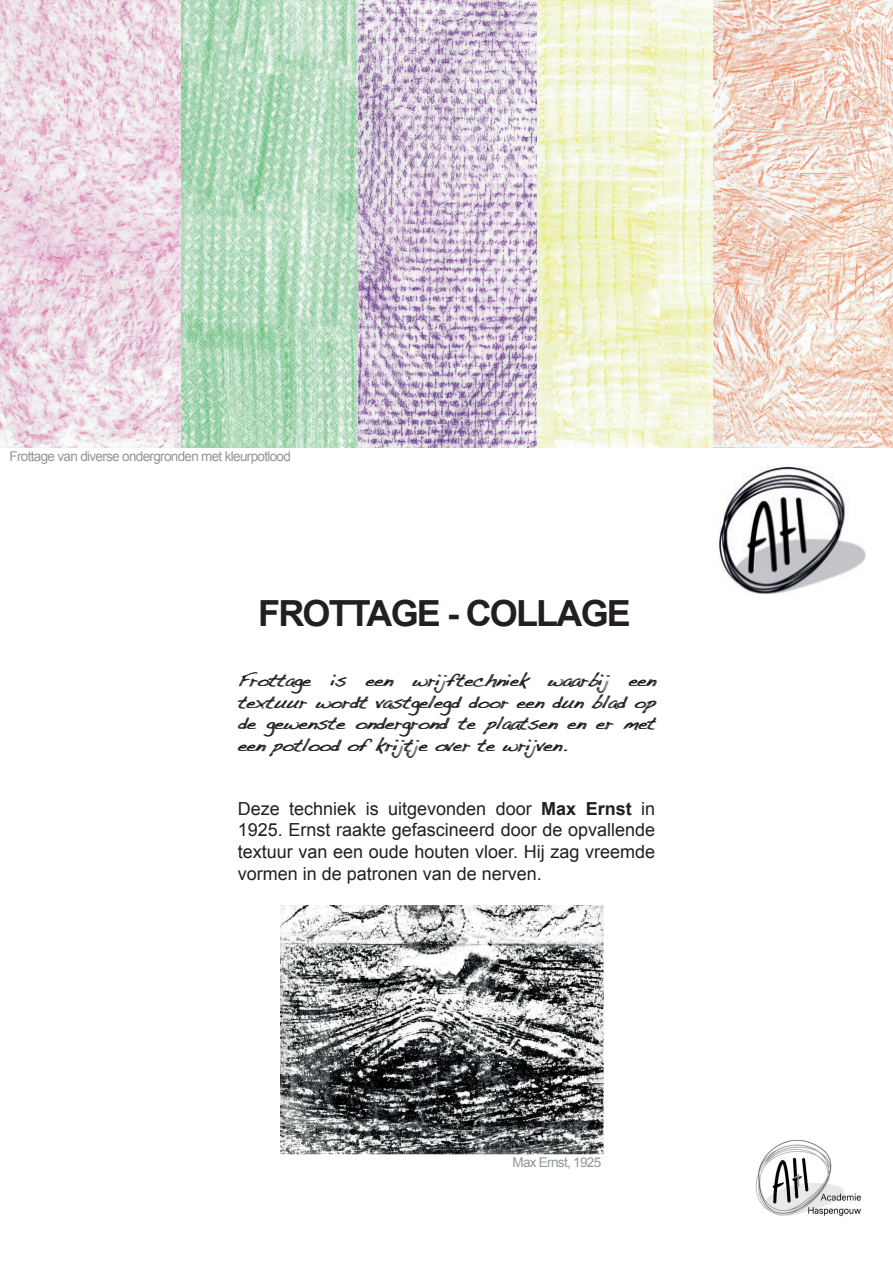
<style>
.page{position:relative;width:893px;height:1263px;background:#fff}
.page>*{position:absolute;margin:0;border:0;box-sizing:border-box;transform-origin:0 0}
.t1{font:700 36px "Arial";letter-spacing:-.05em;color:#231f20}
.t2{font:18px/21.6px "Arial";color:#231f20;text-align:justify}
.t3{font:18px/21.6px "Handwriting Dakota";color:#231f20;text-align:justify}
.t4{font:18px "Arial";color:#939598}
.t5{font:13.5px "Arial";letter-spacing:-.05em;color:#939598}
.s1{font-weight:700}
</style>
<div class="page">
<img style="left:756px;top:1140px;width:105px;height:76px">
<img style="left:720px;top:467px;width:145px;height:127px">
<img style="left:0;top:0;width:893px;height:448px">
<img style="left:280px;top:906px;width:324px;height:249px">
<p class="t5" style="left:10px;top:448px;width:283px">Frottage van diverse ondergronden met kleurpotlood</p>
<h1 class="t1" style="left:258px;top:589px;width:374px">FROTTAGE - COLLAGE</h1>
<p class="t3" style="left:239px;top:669px;width:419px">Frottage is een wrijftechniek waarbij een textuur wordt vastgelegd door een dun blad op de gewenste ondergrond te plaatsen en er met een potlood of krijtje over te wrijven.</p>
<p class="t2" style="left:238px;top:798px;width:419px">Deze techniek is uitgevonden door <span class="s1">Max Ernst</span> in 1925. Ernst raakte gefascineerd door de opvallende textuur van een oude houten vloer. Hij zag vreemde vormen in de patronen van de nerven.</p>
<p class="t5" style="left:512px;top:1153px;width:90px">Max Ernst, 1925</p>
<p class="t4" style="left:793px;top:1169px;width:12px">1</p>
</div>
